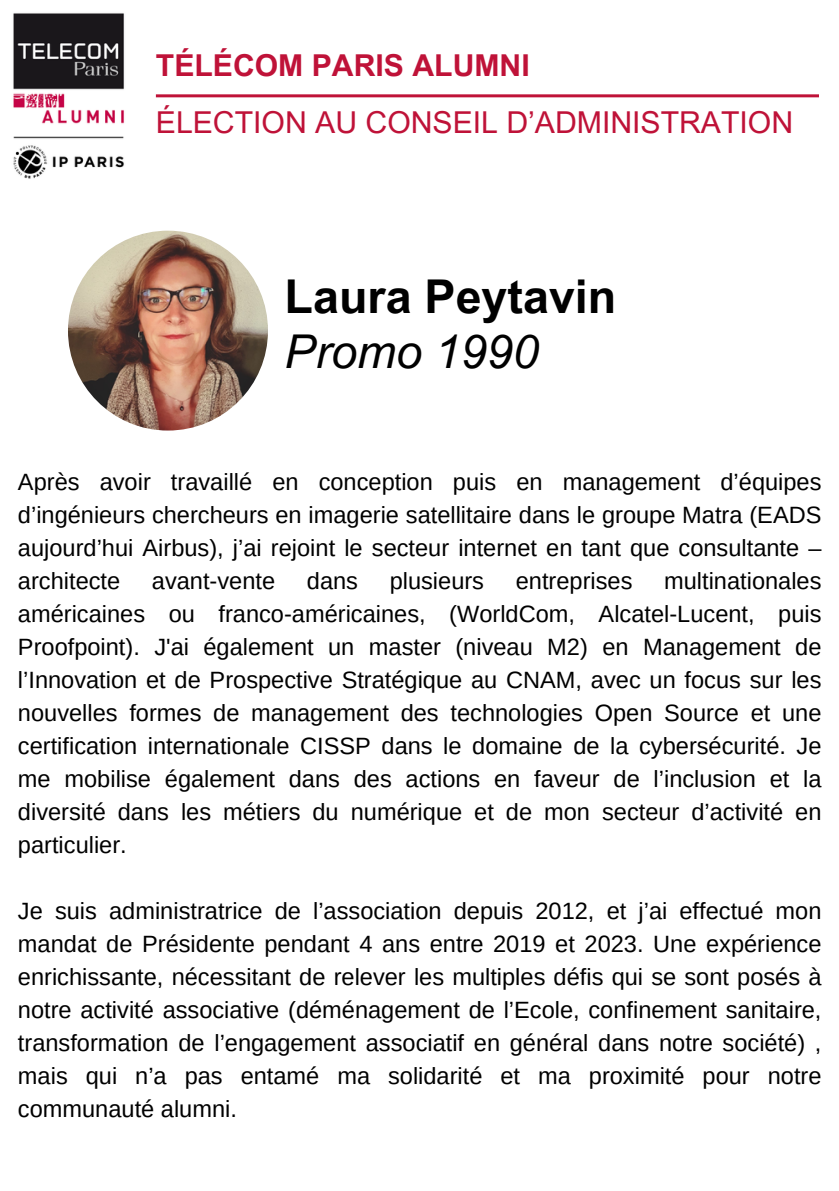
<style>
.page{position:relative;width:839px;height:1191px;background:#fff}
.page>*{position:absolute;margin:0;border:0;box-sizing:border-box;transform-origin:0 0}
.t1{font:700 46.6px/55.6px "Arial MT Pro";color:#000}
.t2{font:30.2px "Arial MT Pro";color:#bf1238}
.t3{font:700 30.2px "Arial MT Pro";color:#bf1238}
.t4{font:23.6px/33px "Arimo";color:#000;text-align:justify}
.s1{font-weight:400;font-style:italic}
</style>
<div class="page">
<img style="left:13px;top:13px;width:112px;height:166px">
<hr style="left:156px;top:94px;width:663px;height:3px;background:#bf1238">
<img style="left:68px;top:231px;width:200px;height:200px;border-radius:50%">
<h3 class="t3" style="left:156px;top:54px;width:375px">TÉLÉCOM PARIS ALUMNI</h3>
<h2 class="t2" style="left:156px;top:111px;width:638px">ÉLECTION AU CONSEIL D’ADMINISTRATION</h2>
<h1 class="t1" style="left:284px;top:274px;width:333px">Laura Peytavin<br><span class="s1">Promo 1990</span></h1>
<p class="t4" style="left:18px;top:465px;width:805px">Après avoir travaillé en conception puis en management d’équipes d’ingénieurs chercheurs en imagerie satellitaire dans le groupe Matra (EADS aujourd’hui Airbus), j’ai rejoint le secteur internet en tant que consultante – architecte</p>
<p class="t4" style="left:18px;top:564px;width:805px;text-indent:646px">multinationales américaines ou franco-américaines, (WorldCom, Alcatel-Lucent, puis Proofpoint). J'ai également un master (niveau M2) en Management de l’Innovation et de Prospective Stratégique au CNAM, avec un focus sur les nouvelles formes de management des technologies Open Source et une certification internationale CISSP dans le domaine de la cybersécurité. Je me mobilise également dans des actions en faveur de l’inclusion et la diversité dans les métiers du numérique et de mon secteur d’activité en particulier.</p>
<p class="t4" style="left:152px;top:564px;width:125px">avant-vente</p>
<p class="t4" style="left:307px;top:564px;width:53px">dans</p>
<p class="t4" style="left:389px;top:564px;width:96px">plusieurs</p>
<p class="t4" style="left:515px;top:564px;width:118px">entreprises</p>
<p class="t4" style="left:18px;top:894px;width:805px">Je suis administratrice de l’association depuis 2012, et j’ai effectué mon mandat de Présidente pendant 4 ans entre 2019 et 2023. Une expérience enrichissante, nécessitant de relever les multiples défis qui se sont posés à notre activité associative (déménagement de l’Ecole, confinement sanitaire, transformation de l’engagement associatif en général dans notre société) , mais qui n’a pas entamé ma solidarité et ma proximité pour notre communauté alumni.</p>
</div>
